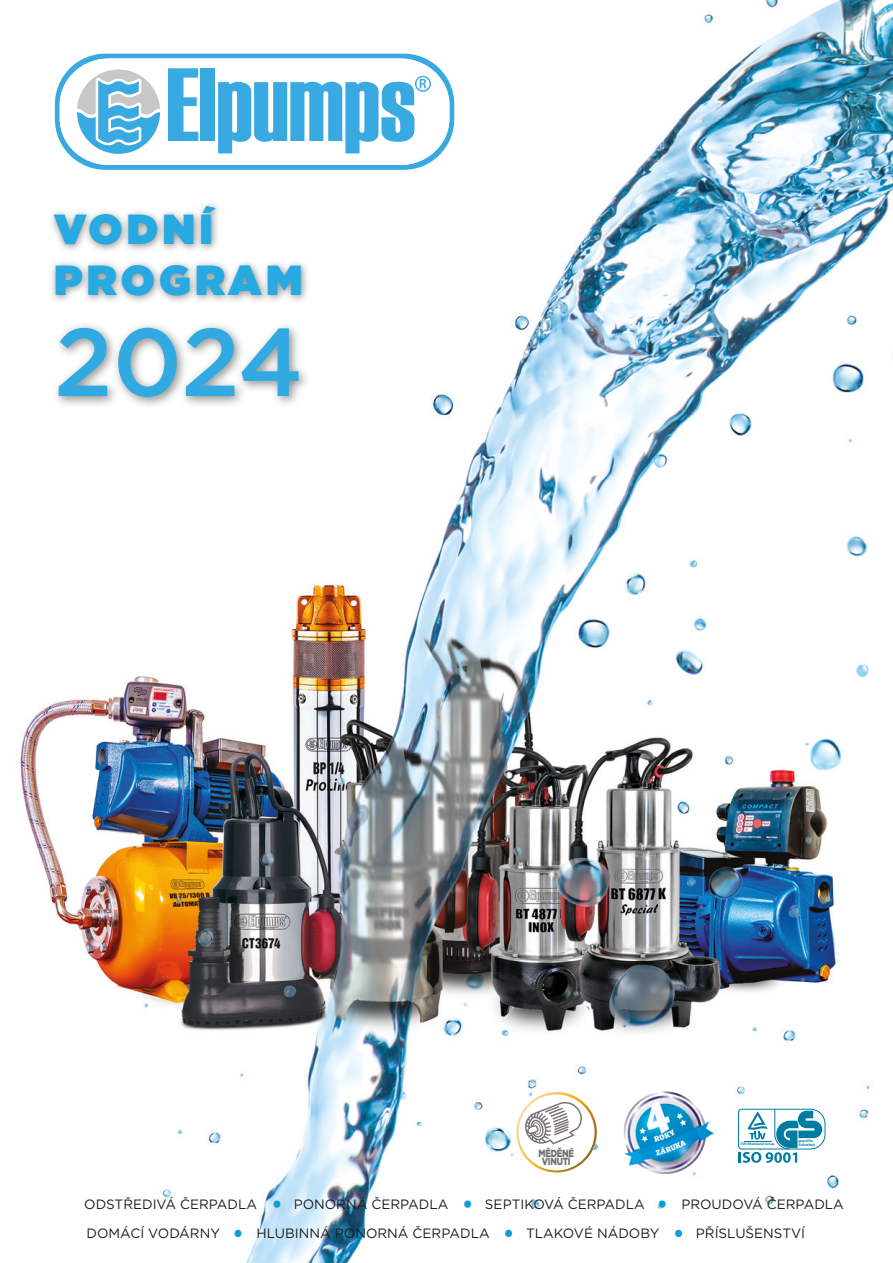
<style>
.page{position:relative;width:893px;height:1263px;background:#fff}
.page>*{position:absolute;margin:0;border:0;box-sizing:border-box;transform-origin:0 0}
.t1{font:500 95.85px "Gotham";color:#31aae2}
.t2{font:900 42px "Gotham";letter-spacing:.1em;color:#27a9e1}
.body_text{font:13.5px "Gotham";color:#1d1d1b}
.Category_name{font:900 10.35px "Gotham";letter-spacing:-.03em;color:#70706f;scale:.8 1}
.t3{font:700 3.75px/3.9px "Myriad Pro";color:#007ca3}
.t4{font:700 3.6px "Myriad Pro";color:#007ca3}
</style>
<div class="page">
<img style="left:20px;top:0;width:873px;height:1263px">
<svg style="left:55px;top:54px;width:399px;height:116px;fill:#38aae1"></svg>
<div style="left:60px;top:58px;width:389px;height:107px;background:#fff;border-radius:48px"></div>
<svg style="left:168px;top:68px;width:30px;height:73px"></svg>
<div style="left:201px;top:68px;width:14px;height:73px;background:#38aae1"></div>
<svg style="left:218px;top:76px;width:213px;height:77px"></svg>
<svg style="left:77px;top:69px;width:83px;height:85px"></svg>
<div style="left:48px;top:201px;width:262px;height:104px;background:#1d1d1b;opacity:.5"></div>
<svg style="left:516px;top:1092px;width:81px;height:80px"></svg>
<img style="left:619px;top:1091px;width:95px;height:83px">
<svg style="left:738px;top:1109px;width:87px;height:54px"></svg>
<svg style="left:273px;top:1200px;width:7px;height:8px"></svg>
<svg style="left:464px;top:1200px;width:7px;height:8px"></svg>
<svg style="left:658px;top:1200px;width:8px;height:8px"></svg>
<svg style="left:505px;top:1230px;width:7px;height:7px"></svg>
<svg style="left:234px;top:1230px;width:8px;height:7px"></svg>
<svg style="left:675px;top:1230px;width:7px;height:7px"></svg>
<div style="left:52px;top:321px;width:259px;height:88px;background:#1d1d1b;opacity:.5"></div>
<p class="t2" style="left:54px;top:199px;width:160px">VODNÍ</p>
<p class="t2" style="left:54px;top:250px;width:250px">PROGRAM</p>
<p class="t1" style="left:54px;top:299px;width:251px">2024</p>
<p class="Category_name" style="left:538px;top:1146px;width:46px">MĚDĚNÉ</p>
<p class="Category_name" style="left:542px;top:1154px;width:38px">VINUTÍ</p>
<p class="t4" style="left:740px;top:1142px;width:36px">TÜV Rheinland Group</p>
<p class="t3" style="left:798px;top:1139px;width:18px">geprüfte<br>Sicherheit</p>
<p class="body_text" style="left:84px;top:1195px;width:174px">ODSTŘEDIVÁ ČERPADLA</p>
<p class="body_text" style="left:294px;top:1195px;width:156px">PONORNÁ ČERPADLA</p>
<p class="body_text" style="left:485px;top:1195px;width:161px">SEPTIKOVÁ ČERPADLA</p>
<p class="body_text" style="left:681px;top:1195px;width:164px">PROUDOVÁ ČERPADLA</p>
<p class="body_text" style="left:87px;top:1224px;width:135px">DOMÁCÍ VODÁRNY</p>
<p class="body_text" style="left:257px;top:1224px;width:235px">HLUBINNÁ PONORNÁ ČERPADLA</p>
<p class="body_text" style="left:526px;top:1224px;width:135px">TLAKOVÉ NÁDOBY</p>
<p class="body_text" style="left:696px;top:1224px;width:111px">PŘÍSLUŠENSTVÍ</p>
</div>
